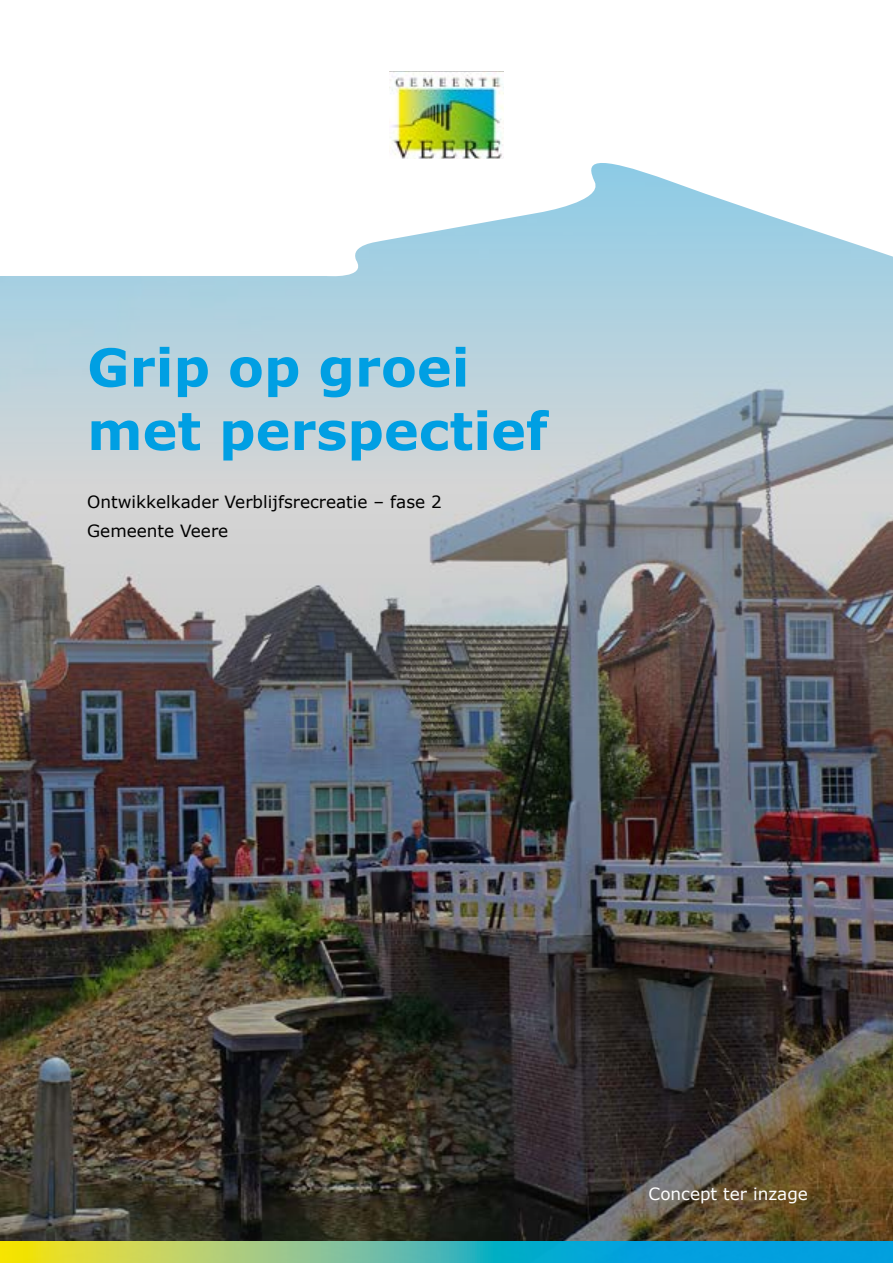
<style>
.page{position:relative;width:893px;height:1263px;background:#fff}
.page>*{position:absolute;margin:0;border:0;box-sizing:border-box;transform-origin:0 0}
.t1{font:700 52.35px/63.4px "Verdana";color:#009fe3}
.t2{font:16.8px/29.1px "Verdana";color:#000}
.t3{font:16.8px "Verdana";color:#fff}
</style>
<div class="page">
<img style="left:0;top:761px;width:893px;height:481px">
<img style="left:0;top:485px;width:893px;height:276px">
<svg style="left:0;top:279px;width:893px;height:206px"></svg>
<svg style="left:0;top:158px;width:893px;height:121px"></svg>
<img style="left:389px;top:72px;width:115px;height:86px">
<svg style="left:0;top:1242px;width:893px;height:21px"></svg>
<h1 class="t1" style="left:87px;top:335px;width:462px">Grip op groei met perspectief</h1>
<p class="t2" style="left:87px;top:488px;width:356px">Ontwikkelkader Verblijfsrecreatie – fase 2<br>Gemeente Veere</p>
<p class="t3" style="left:649px;top:1183px;width:161px">Concept ter inzage</p>
</div>
